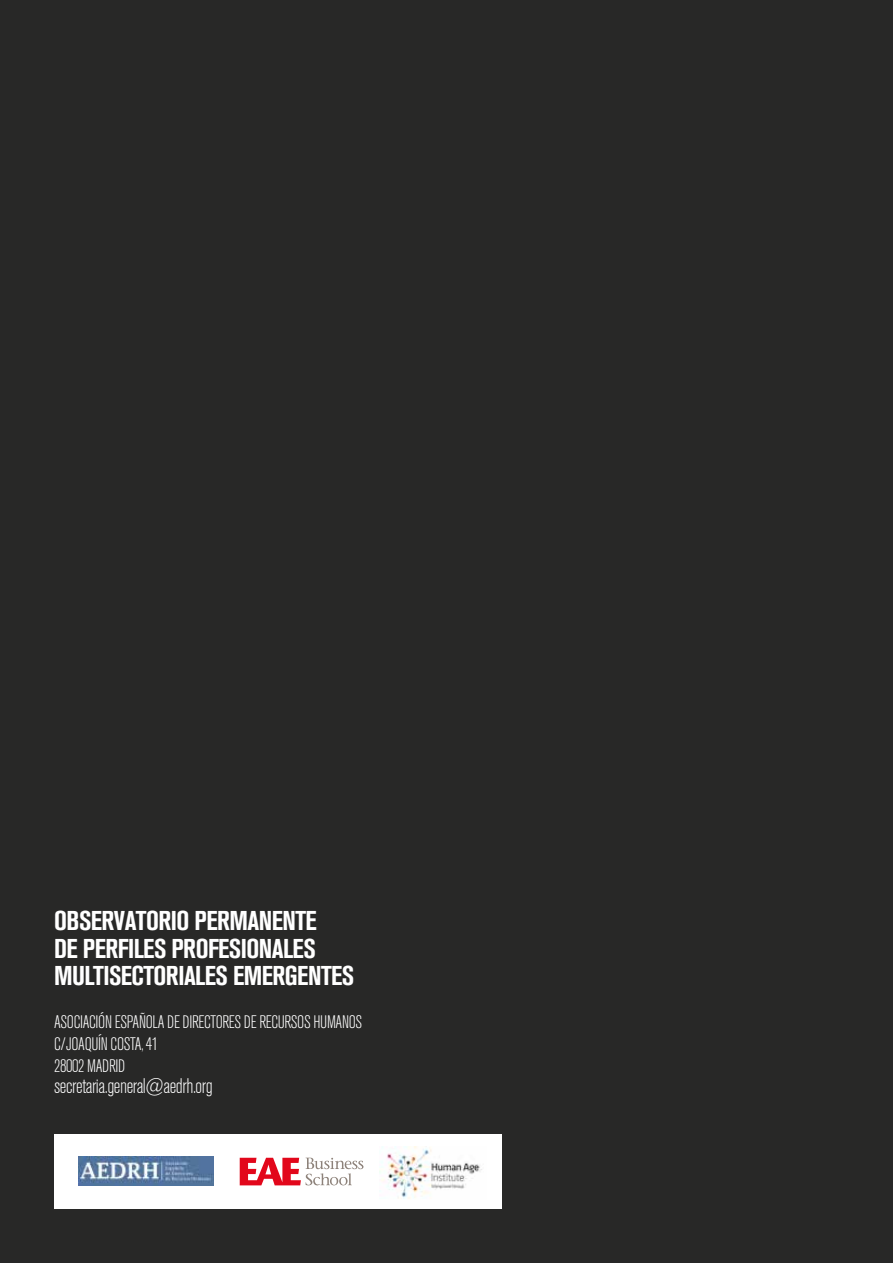
<style>
.page{position:relative;width:893px;height:1263px;background:#282827}
.page>*{position:absolute;margin:0;border:0;box-sizing:border-box;transform-origin:0 0}
.t1{font:700 condensed 27px/27.6px "Akzidenz Grotesk BQ";letter-spacing:-.02em;color:#fff}
.t2{font:300 condensed 21px "Akzidenz Grotesk BQ";letter-spacing:-.02em;color:#fff}
.t3{font:300 condensed 18px/21.6px "Akzidenz Grotesk BQ";letter-spacing:-.02em;color:#fff}
</style>
<div class="page">
<div style="left:54px;top:1135px;width:448px;height:74px;background:#fff"></div>
<img style="left:78px;top:1157px;width:135px;height:29px">
<img style="left:380px;top:1147px;width:102px;height:52px">
<svg style="left:240px;top:1158px;width:123px;height:27px"></svg>
<h1 class="t1" style="left:54px;top:907px;width:301px">OBSERVATORIO PERMANENTE<br>DE PERFILES PROFESIONALES<br>MULTISECTORIALES EMERGENTES</h1>
<p class="t3" style="left:54px;top:1012px;width:310px">ASOCIACIÓN ESPAÑOLA DE DIRECTORES DE RECURSOS HUMANOS<br>C/JOAQUÍN COSTA, 41<br>28002 MADRID</p>
<p class="t2" style="left:54px;top:1075px;width:160px">secretaria.general@aedrh.org</p>
</div>
